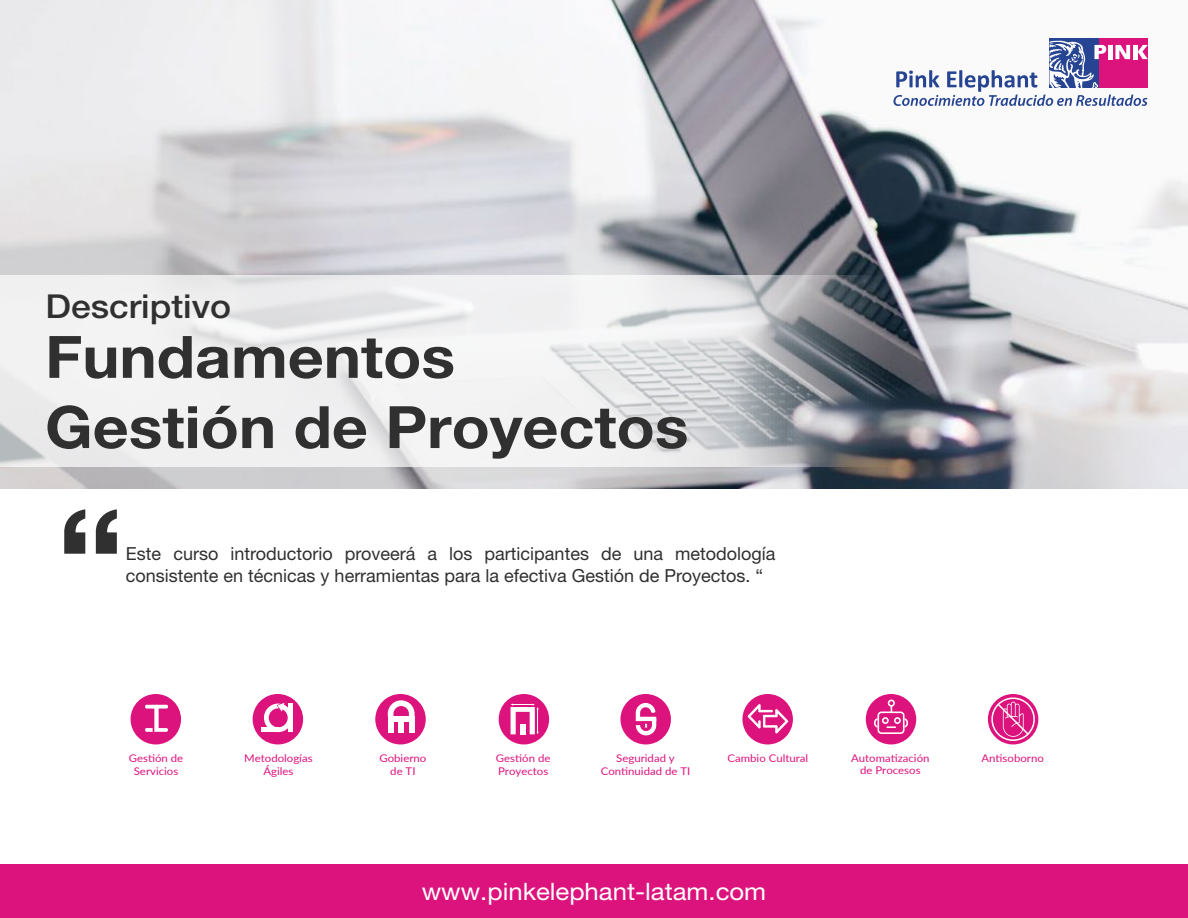
<style>
.page{position:relative;width:1188px;height:918px;background:#fff}
.page>*{position:absolute;margin:0;border:0;box-sizing:border-box;transform-origin:0 0}
.t1{font:700 138.15px "Helvetica Neue LT Std";color:#303030;scale:1.07 1}
.t2{font:700 58.5px/70.2px "Helvetica Neue LT Std";color:#303030;scale:1.07 1}
.t3{font:500 33px "Helvetica Neue LT Std";color:#303030;scale:1.07 1}
.t4{font:24px "Helvetica Neue LT Std";color:#fff;scale:1.07 1}
.t5{font:18px "Helvetica Neue LT Std";color:#303030}
.t6{font:10.65px/12.8px "Lato";color:#dd137d;text-align:center;scale:1.07 1}
</style>
<div class="page">
<img style="left:0;top:0;width:1188px;height:489px">
<div style="left:1099px;top:39px;width:49px;height:49px;background:#dd137d"></div>
<svg style="left:1050px;top:39px;width:49px;height:2px"></svg>
<svg style="left:893px;top:41px;width:255px;height:65px"></svg>
<div style="left:131px;top:694px;width:50px;height:50px;background:#dd137d;border-radius:50%"></div>
<svg style="left:145px;top:705px;width:23px;height:27px"></svg>
<div style="left:742px;top:694px;width:51px;height:50px;background:#dd137d;border-radius:50%"></div>
<svg style="left:748px;top:704px;width:40px;height:29px"></svg>
<div style="left:253px;top:694px;width:50px;height:50px;background:#dd137d;border-radius:50%"></div>
<div style="left:261px;top:727px;width:17px;height:5px;background:#fff"></div>
<svg style="left:264px;top:703px;width:29px;height:29px"></svg>
<div style="left:288px;top:704px;width:5px;height:28px;background:#fff"></div>
<div style="left:375px;top:694px;width:51px;height:50px;background:#dd137d;border-radius:50%"></div>
<svg style="left:388px;top:700px;width:27px;height:16px"></svg>
<div style="left:388px;top:716px;width:27px;height:6px;background:#fff"></div>
<div style="left:388px;top:722px;width:5px;height:11px;background:#fff"></div>
<div style="left:409px;top:722px;width:6px;height:11px;background:#fff"></div>
<div style="left:398px;top:722px;width:6px;height:11px;background:#fff"></div>
<div style="left:499px;top:694px;width:50px;height:50px;background:#dd137d;border-radius:50%"></div>
<svg style="left:511px;top:704px;width:28px;height:30px"></svg>
<div style="left:620px;top:694px;width:51px;height:50px;background:#dd137d;border-radius:50%"></div>
<svg style="left:636px;top:703px;width:20px;height:32px"></svg>
<div style="left:866px;top:694px;width:50px;height:50px;background:#dd137d;border-radius:50%"></div>
<svg style="left:874px;top:700px;width:34px;height:34px"></svg>
<svg style="left:989px;top:695px;width:48px;height:48px"></svg>
<div style="left:0;top:864px;width:1188px;height:54px;background:#dd137d"></div>
<svg style="left:1px;top:275px;width:888px;height:192px"></svg>
<h3 class="t3" style="left:46px;top:287px;width:175px">Descriptivo</h3>
<h2 class="t2" style="left:45px;top:321px;width:603px">Fundamentos<br>Gestión de Proyectos</h2>
<h1 class="t1" style="left:56px;top:473px;width:66px">“</h1>
<h3 class="t5" style="left:126px;top:543px;width:651px">Este curso introductorio proveerá a los participantes de una metodología</h3>
<h3 class="t5" style="left:126px;top:565px;width:639px">consistente en técnicas y herramientas para la efectiva Gestión de Proyectos. “</h3>
<p class="t6" style="left:263px;top:764px;width:30px">Ágiles</p>
<p class="t6" style="left:379px;top:752px;width:45px">Gobierno de TI</p>
<p class="t6" style="left:496px;top:752px;width:52px;text-align:left">Gestión de<br>Proyectos</p>
<p class="t6" style="left:601px;top:752px;width:85px">Seguridad y<br>Continuidad de TI</p>
<p class="t6" style="left:851px;top:751px;width:75px">Automatización de Procesos</p>
<p class="t6" style="left:982px;top:751px;width:60px">Antisoborno</p>
<p class="t6" style="left:129px;top:752px;width:52px">Gestión de<br>Servicios</p>
<p class="t6" style="left:244px;top:752px;width:65px">Metodologías</p>
<p class="t6" style="left:728px;top:752px;width:77px">Cambio Cultural</p>
<h3 class="t4" style="left:422px;top:877px;width:323px">www.pinkelephant-latam.com</h3>
</div>
